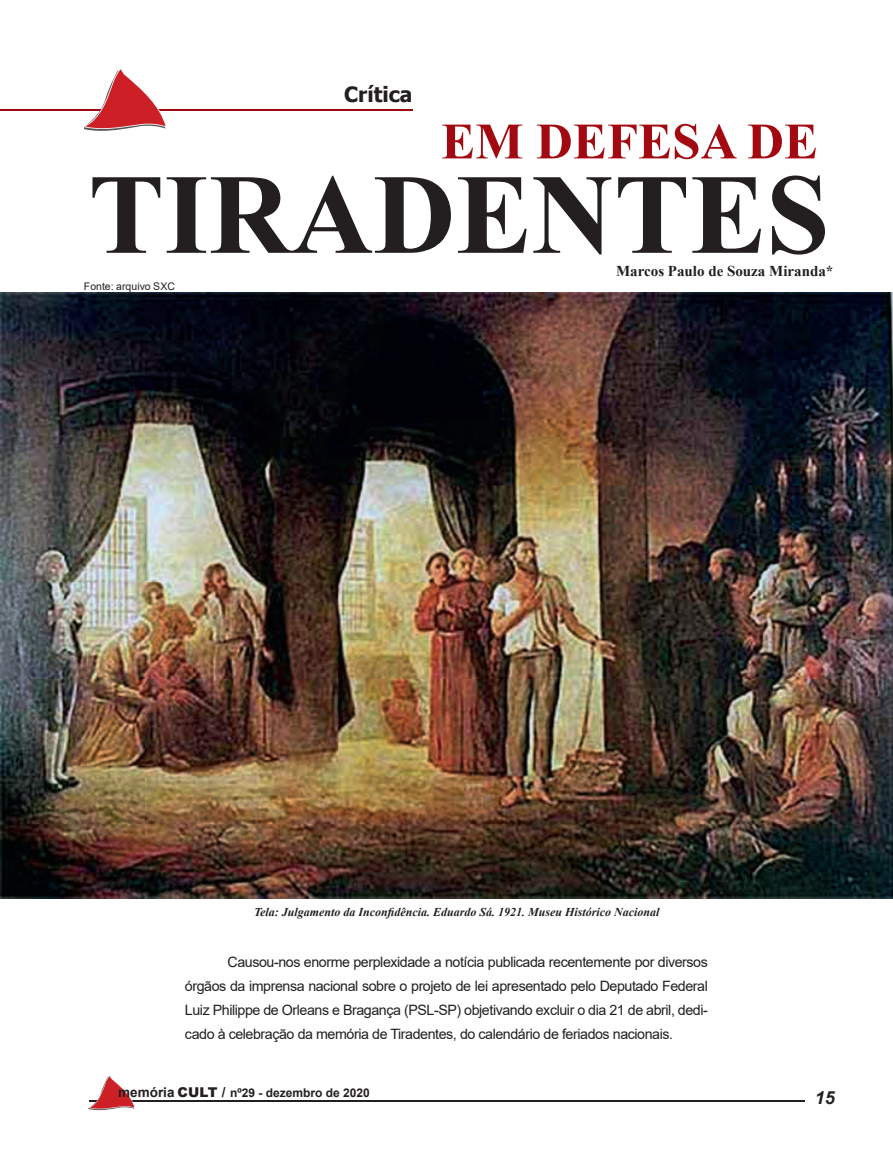
<style>
.page{position:relative;width:893px;height:1149px;background:#fff}
.page>*{position:absolute;margin:0;border:0;box-sizing:border-box;transform-origin:0 0}
.t1{font:700 114px "Times New Roman";color:#231f20}
.t2{font:700 51px "Times New Roman";color:#a30910}
.t3{font:700 21px "Tahoma";color:#231f20}
.t4{font:italic 700 18px "Arial";color:#231f20}
.t5{font:700 15px "Times New Roman";color:#231f20}
.t6{font:14.25px/24px "Arial";letter-spacing:-.03em;color:#231f20;text-align:justify}
.t7{font:italic 700 12px "Times New Roman";color:#231f20}
.t8{font:700 12px "Arial";color:#231f20}
.t9{font:10.5px "Arial";color:#231f20}
.s1{font-size:13.5px}
.s2{font-weight:900;font-size:13.5px}
</style>
<div class="page">
<hr style="left:89px;top:1100px;width:716px;height:1px;background:#231f20">
<svg style="left:89px;top:1075px;width:46px;height:34px"></svg>
<hr style="left:0;top:110px;width:412px;height:1px;background:#a30910">
<svg style="left:84px;top:69px;width:83px;height:62px"></svg>
<img style="left:1px;top:293px;width:892px;height:605px">
<h3 class="t3" style="left:344px;top:79px;width:70px">Crítica</h3>
<h2 class="t2" style="left:441px;top:104px;width:378px">EM DEFESA DE</h2>
<h1 class="t1" style="left:88px;top:132px;width:743px">TIRADENTES</h1>
<p class="t9" style="left:84px;top:278px;width:92px">Fonte: arquivo SXC</p>
<p class="t5" style="left:616px;top:260px;width:219px">Marcos Paulo de Souza Miranda*</p>
<p class="t7" style="left:254px;top:903px;width:407px">Tela: Julgamento da Inconfidência. Eduardo Sá. 1921. Museu Histórico Nacional</p>
<p class="t6" style="left:185px;top:949px;width:524px;text-indent:43px">Causou-nos enorme perplexidade a notícia publicada recentemente por diversos órgãos da imprensa nacional sobre o projeto de lei apresentado pelo Deputado Federal Luiz Philippe de Orleans e Bragança (PSL-SP) objetivando excluir o dia 21 de abril, dedi&shy;cado à celebração da memória de Tiradentes, do calendário de feriados nacionais.</p>
<p class="t8" style="left:118px;top:1084px;width:253px"><span class="s1">memória</span> <span class="s2">CULT /</span> nº29 - dezembro de 2020</p>
<p class="t4" style="left:815px;top:1084px;width:22px">15</p>
</div>
